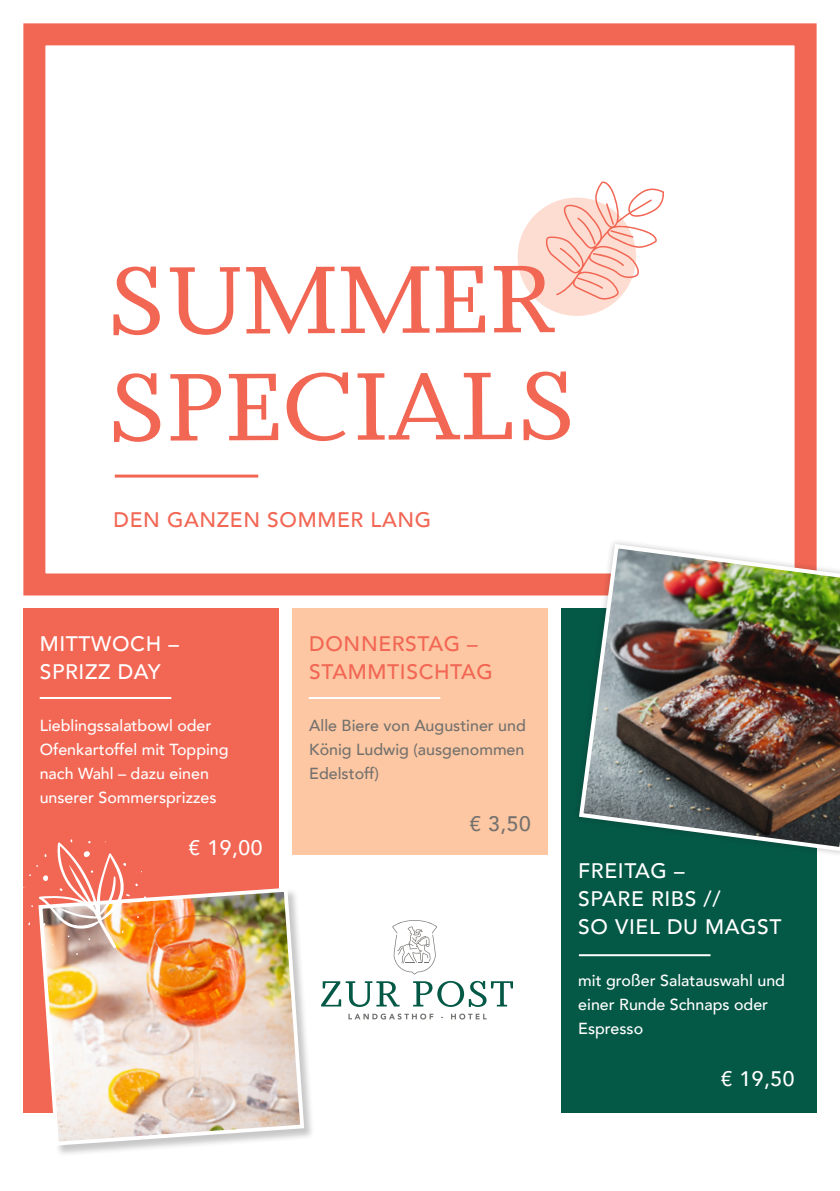
<style>
.page{position:relative;width:840px;height:1191px;background:#fff}
.page>*{position:absolute;margin:0;border:0;box-sizing:border-box;transform-origin:0 0}
.t1{font:96.8px/106.6px "Odile";letter-spacing:-.005em;color:#f26654}
.t2{font:500 21px/28px "Avenir";letter-spacing:.03em;color:#fff}
.t3{font:500 21px/28px "Avenir";letter-spacing:.03em;color:#f26654}
.t4{font:500 21px "Avenir";color:#74716e}
.t5{font:500 16px/24px "Avenir";color:#fff}
.t6{font:500 16px/24px "Avenir";color:#74716e;text-align:justify}
</style>
<div class="page">
<svg style="left:23px;top:23px;width:794px;height:573px"></svg>
<hr style="left:115px;top:474px;width:143px;height:3px;background:#f26654">
<svg style="left:348px;top:1013px;width:138px;height:6px"></svg>
<svg style="left:321px;top:981px;width:191px;height:26px"></svg>
<svg style="left:392px;top:920px;width:45px;height:54px"></svg>
<div style="left:517px;top:198px;width:118px;height:118px;background:#fdddd1;border-radius:50%"></div>
<svg style="left:545px;top:180px;width:120px;height:119px"></svg>
<div style="left:292px;top:608px;width:255px;height:246px;background:#fcc7a2"></div>
<div style="left:23px;top:608px;width:255px;height:505px;background:#f26654"></div>
<div style="left:561px;top:608px;width:255px;height:505px;background:#045846"></div>
<div style="left:573px;top:538px;width:266px;height:319px;background:#231f20;opacity:.25"></div>
<img style="left:576px;top:542px;width:263px;height:311px">
<div style="left:39px;top:888px;width:276px;height:269px;background:#231f20;opacity:.25"></div>
<img style="left:39px;top:885px;width:267px;height:262px">
<img style="left:23px;top:839px;width:124px;height:116px">
<hr style="left:40px;top:697px;width:131px;height:2px;background:#fff">
<hr style="left:308px;top:697px;width:132px;height:2px;background:#fff">
<hr style="left:578px;top:954px;width:132px;height:2px;background:#fff">
<h1 class="t1" style="left:107px;top:243px;width:472px">SUMMER<br>SPECIALS</h1>
<h2 class="t3" style="left:113px;top:504px;width:319px">DEN GANZEN SOMMER LANG</h2>
<h2 class="t2" style="left:40px;top:628px;width:140px">MITTWOCH –<br>SPRIZZ DAY</h2>
<p class="t5" style="left:40px;top:712px;width:190px">Lieblingssalatbowl oder<br>Ofenkartoffel mit Topping nach Wahl – dazu einen unserer Sommersprizzes</p>
<h2 class="t2" style="left:188px;top:832px;width:75px">€ 19,00</h2>
<h2 class="t3" style="left:309px;top:628px;width:185px">DONNERSTAG –<br>STAMMTISCHTAG</h2>
<p class="t6" style="left:309px;top:712px;width:218px">Alle Biere von Augustiner und König Ludwig (ausgenommen Edelstoff)</p>
<h2 class="t4" style="left:469px;top:805px;width:63px">€ 3,50</h2>
<h2 class="t2" style="left:578px;top:855px;width:205px">FREITAG –<br>SPARE RIBS //<br>SO VIEL DU MAGST</h2>
<p class="t5" style="left:578px;top:967px;width:208px">mit großer Salatauswahl und einer Runde Schnaps oder<br>Espresso</p>
<h2 class="t2" style="left:720px;top:1063px;width:75px">€ 19,50</h2>
</div>
